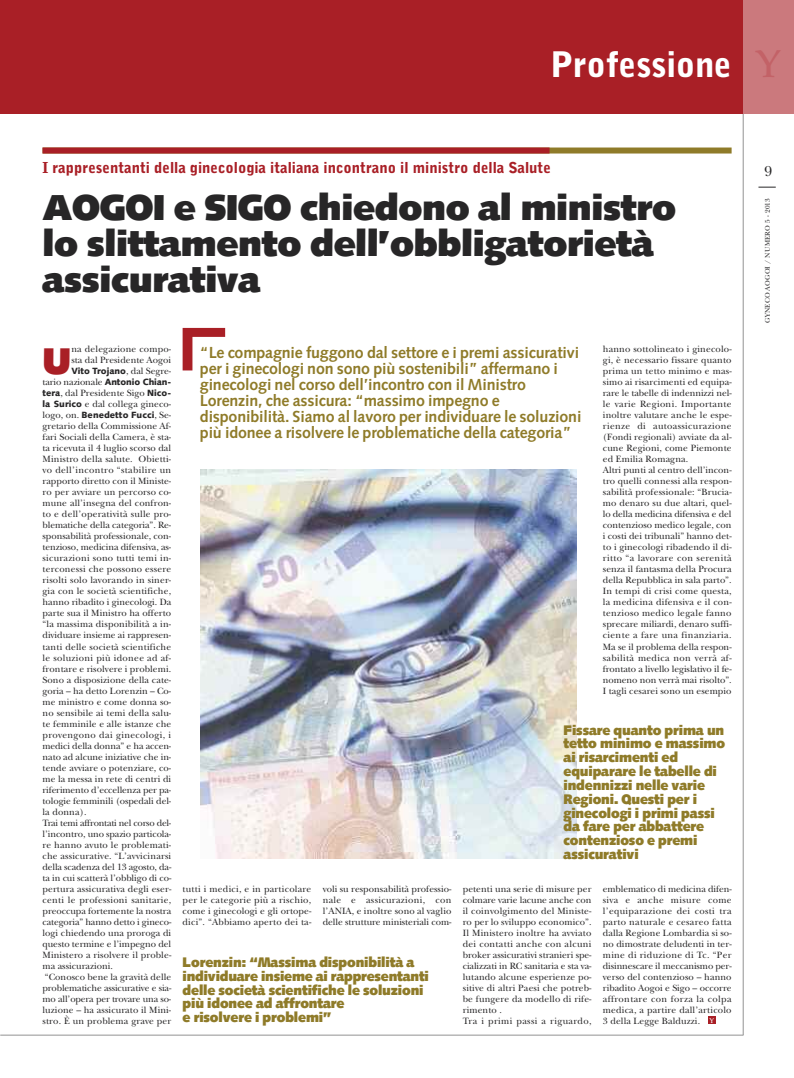
<style>
.page{position:relative;width:794px;height:1078px;background:#fff}
.page>*{position:absolute;margin:0;border:0;box-sizing:border-box;transform-origin:0 0}
.t1{font:900 37.1px "Syntax";color:#a91f26}
.t2{font:900 36px/36px "Syntax";letter-spacing:-.01em;color:#272627}
.t3{font:900 35px "Bell Gothic";letter-spacing:-.01em;color:#fff}
.t4{font:700 16px/16px "Syntax";letter-spacing:-.01em;color:#8f7b29}
.t5{font:900 15px "Bell Gothic Std";color:#a91f26}
.t6{font:15px "New Baskerville";color:#272627}
.t7{font:900 13.9px/13.8px "Syntax";letter-spacing:-.01em;color:#8f7b29;scale:.94 1}
.t8{font:9.5px/11px "New Baskerville";letter-spacing:.01em;color:#272627}
.t9{font:900 9px "Syntax";letter-spacing:.005em;color:#272627}
.t10{font:7px "New Baskerville";letter-spacing:.025em;color:#272627}
.s1{font-family:"Palatino";font-weight:500;font-size:38.7px;color:#c36267}
.s2{font-family:"New Baskerville";font-weight:400;font-size:9.5px}
.s3{font-family:"Syntax";font-weight:900;font-size:9px}
.s4{font-family:"Palatino";font-weight:500;font-size:7px;color:#fff}
</style>
<div class="page">
<hr style="left:743px;top:102px;width:1px;height:932px;background:#939393">
<svg style="left:758px;top:187px;width:17px;height:1px"></svg>
<hr style="left:0;top:1034px;width:743px;height:1px;background:#939393">
<div style="left:0;top:0;width:743px;height:113px;background:#a91f26"></div>
<div style="left:743px;top:0;width:51px;height:113px;background:#cb797d"></div>
<div style="left:708px;top:1015px;width:7px;height:8px;background:#a91f26"></div>
<img style="left:200px;top:469px;width:377px;height:389px">
<svg style="left:183px;top:328px;width:42px;height:42px"></svg>
<div style="left:43px;top:147px;width:688px;height:6px;background:#8f7b29"></div>
<div style="left:43px;top:147px;width:506px;height:6px;background:#a91f26"></div>
<h3 class="t3" style="left:550px;top:51px;width:232px">Professione <span class="s1">Y</span></h3>
<h3 class="t5" style="left:43px;top:162px;width:510px">I rappresentanti della ginecologia italiana incontrano il ministro della Salute</h3>
<h2 class="t2" style="left:43px;top:193px;width:635px">AOGOI e SIGO chiedono al ministro lo slittamento dell’obbligatorietà assicurativa</h2>
<h1 class="t1" style="left:43px;top:346px;width:30px">U</h1>
<p class="t8" style="left:71px;top:345px;width:101px">na delegazione compo&shy;sta dal Presidente Aogoi</p>
<p class="t9" style="left:71px;top:367px;width:101px">Vito Trojano<span class="s2">, dal Segre-</span></p>
<p class="t8" style="left:43px;top:378px;width:130px;text-align:justify">tario nazionale <span class="s3">Antonio Chian&shy;tera</span>, dal Presidente Sigo <span class="s3">Nico&shy;la Surico</span> e dal collega gineco-</p>
<p class="t9" style="left:43px;top:411px;width:130px"><span class="s2">logo, on.</span> Benedetto Fucci<span class="s2">, Se-</span></p>
<p class="t8" style="left:43px;top:422px;width:130px">gretario della Commissione Af&shy;fari Sociali della Camera, è sta&shy;ta ricevuta il 4 luglio scorso dal<br>Ministro della salute. Obietti&shy;vo dell’incontro “stabilire un rapporto diretto con il Ministe&shy;ro per avviare un percorso co&shy;mune all’insegna del confron&shy;to e dell’operatività sulle pro&shy;blematiche della categoria”. Re&shy;sponsabilità professionale, con&shy;tenzioso, medicina difensiva, as&shy;sicurazioni sono tutti temi in&shy;terconessi che possono essere risolti solo lavorando in siner&shy;gia con le società scientifiche, hanno ribadito i ginecologi. Da parte sua il Ministro ha offerto “la massima disponibilità a in&shy;dividuare insieme ai rappresen&shy;tanti delle società scientifiche le soluzioni più idonee ad af&shy;frontare e risolvere i problemi.<br>Sono a disposizione della cate&shy;goria – ha detto Lorenzin – Co&shy;me ministro e come donna so&shy;no sensibile ai temi della salu&shy;te femminile e alle istanze che provengono dai ginecologi, i medici della donna” e ha accen&shy;nato ad alcune iniziative che in&shy;tende avviare o potenziare, co&shy;me la messa in rete di centri di riferimento d’eccellenza per pa&shy;tologie femminili (ospedali del&shy;la donna).<br>Trai temi affrontati nel corso del&shy;l’incontro, uno spazio particola&shy;re hanno avuto le problemati&shy;che assicurative. “L’avvicinarsi della scadenza del 13 agosto, da&shy;ta in cui scatterà l’obbligo di co&shy;pertura assicurativa degli eser&shy;centi le professioni sanitarie, preoccupa fortemente la nostra categoria” hanno detto i gineco&shy;logi chiedendo una proroga di questo termine e l’impegno del<br>Ministero a risolvere il proble&shy;ma assicurazioni.<br>“Conosco bene la gravità delle problematiche assicurative e sia&shy;mo all’opera per trovare una so&shy;luzione – ha assicurato il Mini&shy;stro. È un problema grave per</p>
<p class="t4" style="left:200px;top:345px;width:383px">“Le compagnie fuggono dal settore e i premi assicurativi per i ginecologi non sono più sostenibili” affermano i ginecologi nel corso dell’incontro con il Ministro Lorenzin, che assicura: “massimo impegno e disponibilità. Siamo al lavoro per individuare le soluzioni più idonee a risolvere le problematiche della categoria”</p>
<p class="t8" style="left:603px;top:345px;width:130px">hanno sottolineato i ginecolo&shy;gi, è necessario fissare quanto prima un tetto minimo e mas&shy;simo ai risarcimenti ed equipa&shy;rare le tabelle di indennizzi nel&shy;le varie Regioni. Importante inoltre valutare anche le espe&shy;rienze di autoassicurazione (Fondi regionali) avviate da al&shy;cune Regioni, come Piemonte ed Emilia Romagna.<br>Altri punti al centro dell’incon&shy;tro quelli connessi alla respon&shy;sabilità professionale: “Brucia&shy;mo denaro su due altari, quel&shy;lo della medicina difensiva e del contenzioso medico legale, con i costi dei tribunali” hanno det&shy;to i ginecologi ribadendo il di&shy;ritto “a lavorare con serenità senza il fantasma della Procura della Repubblica in sala parto”.<br>In tempi di crisi come questa, la medicina difensiva e il con&shy;tenzioso medico legale fanno sprecare miliardi, denaro suffi&shy;ciente a fare una finanziaria.<br>Ma se il problema della respon&shy;sabilità medica non verrà af&shy;frontato a livello legislativo il fe&shy;nomeno non verrà mai risolto”.<br>I tagli cesarei sono un esempio</p>
<h3 class="t7" style="left:563px;top:724px;width:173px">Fissare quanto prima un tetto minimo e massimo ai risarcimenti ed equiparare le tabelle di indennizzi nelle varie<br>Regioni. Questi per i ginecologi i primi passi da fare per abbattere contenzioso e premi assicurativi</h3>
<p class="t8" style="left:183px;top:884px;width:130px;text-align:justify">tutti i medici, e in particolare per le categorie più a rischio, come i ginecologi e gli ortope&shy;dici”. “Abbiamo aperto dei ta-</p>
<p class="t8" style="left:323px;top:884px;width:130px;text-align:justify">voli su responsabilità professio&shy;nale e assicurazioni, con l’ANIA, e inoltre sono al vaglio delle strutture ministeriali com-</p>
<p class="t8" style="left:463px;top:884px;width:130px">petenti una serie di misure per colmare varie lacune anche con il coinvolgimento del Ministe&shy;ro per lo sviluppo economico”.<br>Il Ministero inoltre ha avviato dei contatti anche con alcuni broker assicurativi stranieri spe&shy;cializzati in RC sanitaria e sta va&shy;lutando alcune esperienze po&shy;sitive di altri Paesi che potreb&shy;be fungere da modello di rife&shy;rimento .<br>Tra i primi passi a riguardo,</p>
<h3 class="t7" style="left:183px;top:956px;width:264px">Lorenzin: “Massima disponibilità a individuare insieme ai rappresentanti delle società scientifiche le soluzioni più idonee ad affrontare<br>e risolvere i problemi”</h3>
<p class="t8" style="left:603px;top:884px;width:130px;text-align:justify">emblematico di medicina difen&shy;siva e anche misure come l’equiparazione dei costi tra parto naturale e cesareo fatta dalla Regione Lombardia si so&shy;no dimostrate deludenti in ter&shy;mine di riduzione di Tc. “Per disinnescare il meccanismo per&shy;verso del contenzioso – hanno ribadito Aogoi e Sigo – occorre affrontare con forza la colpa medica, a partire dall’articolo 3 della Legge Balduzzi. <span class="s4">Y</span></p>
<h3 class="t6" style="left:764px;top:166px;width:9px">9</h3>
<p class="t10" style="left:765px;top:322px;width:126px;rotate:-90deg">GYNECO AOGOI / NUMERO 5 - 2013</p>
</div>
